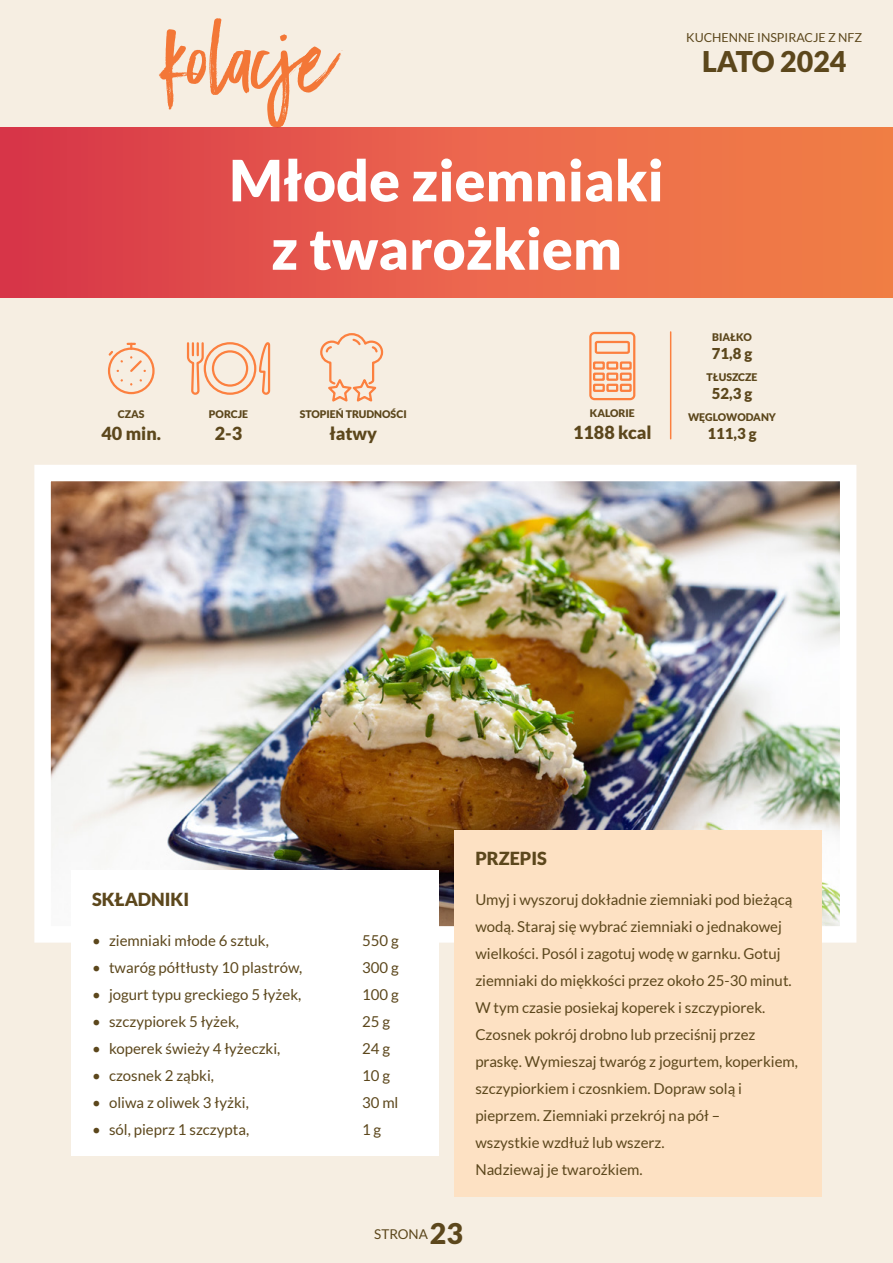
<style>
.page{position:relative;width:893px;height:1263px;background:#f6eee2}
.page>*{position:absolute;margin:0;border:0;box-sizing:border-box;transform-origin:0 0}
.H1_TYTUŁ_JEDZONKA{font:900 57px/68.4px "Lato";color:#fff;text-align:center}
.t1{font:900 28.5px "Lato";color:#5c471c}
.H2_INFO{font:900 18px "Lato";color:#5c471c}
.SKŁADNIKI___PRZEPIS__p{font:900 18px "Lato";color:#5c471c}
.Tekst_PRZEPIS__p{font:15px/27px "Lato";color:#5c471c}
.H2_INFO-2{font:900 15px "Lato";color:#5c471c}
.t2{font:13.5px "Lato";color:#5c471c}
.t3{font:12.45px "Lato";color:#5c471c}
.H2_INFO-3{font:900 10.5px "Lato";color:#5c471c}
.s1{font-weight:900;font-size:28.5px}
</style>
<div class="page">
<img style="left:51px;top:482px;width:788px;height:444px">
<div style="left:34px;top:465px;width:822px;height:478px;border:16px solid #fff"></div>
<div style="left:108px;top:347px;width:47px;height:47px;border:2px solid #fc803f;border-radius:50%"></div>
<svg style="left:107px;top:342px;width:39px;height:43px"></svg>
<svg style="left:186px;top:342px;width:85px;height:53px"></svg>
<svg style="left:320px;top:333px;width:64px;height:69px"></svg>
<div style="left:589px;top:332px;width:46px;height:68px;border:2px solid #fc803f;border-radius:4px"></div>
<div style="left:595px;top:341px;width:35px;height:13px;border:2px solid #fc803f"></div>
<svg style="left:593px;top:360px;width:40px;height:33px"></svg>
<hr style="left:670px;top:332px;width:1px;height:107px;background:#fc803f">
<div style="left:71px;top:870px;width:368px;height:286px;background:#fff"></div>
<div style="left:454px;top:830px;width:368px;height:366px;background:#fde1c3"></div>
<div style="left:0;top:128px;width:893px;height:169px;background:linear-gradient(to right,#da394c,#f58549)"></div>
<svg style="left:159px;top:18px;width:183px;height:109px"></svg>
<p class="t3" style="left:686px;top:31px;width:178px">KUCHENNE INSPIRACJE Z NFZ</p>
<p class="H2_INFO-3" style="left:118px;top:408px;width:28px">CZAS</p>
<p class="H2_INFO" style="left:101px;top:423px;width:61px">40 min.</p>
<h2 class="t1" style="left:702px;top:45px;width:146px">LATO 2024</h2>
<h1 class="H1_TYTUŁ_JEDZONKA" style="left:229px;top:145px;width:436px">Młode ziemniaki z twarożkiem</h1>
<p class="H2_INFO-3" style="left:209px;top:408px;width:41px">PORCJE</p>
<p class="H2_INFO" style="left:215px;top:423px;width:29px">2-3</p>
<p class="H2_INFO-3" style="left:300px;top:408px;width:108px">STOPIEŃ TRUDNOŚCI</p>
<p class="H2_INFO" style="left:329px;top:423px;width:49px">łatwy</p>
<p class="H2_INFO-3" style="left:590px;top:407px;width:46px">KALORIE</p>
<p class="H2_INFO" style="left:573px;top:422px;width:80px">1188 kcal</p>
<p class="H2_INFO-3" style="left:712px;top:330px;width:41px">BIAŁKO</p>
<p class="H2_INFO-2" style="left:712px;top:344px;width:42px">71,8 g</p>
<p class="H2_INFO-3" style="left:707px;top:371px;width:52px">TŁUSZCZE</p>
<p class="H2_INFO-2" style="left:712px;top:385px;width:42px">52,3 g</p>
<p class="H2_INFO-3" style="left:688px;top:411px;width:89px">WĘGLOWODANY</p>
<p class="H2_INFO-2" style="left:707px;top:424px;width:51px">111,3 g</p>
<p class="SKŁADNIKI___PRZEPIS__p" style="left:92px;top:889px;width:99px">SKŁADNIKI</p>
<p class="Tekst_PRZEPIS__p" style="left:92px;top:927px;width:178px">• ziemniaki młode 6 sztuk,</p>
<p class="Tekst_PRZEPIS__p" style="left:362px;top:927px;width:38px">550 g</p>
<p class="Tekst_PRZEPIS__p" style="left:92px;top:954px;width:212px">• twaróg półtłusty 10 plastrów,</p>
<p class="Tekst_PRZEPIS__p" style="left:362px;top:954px;width:38px">300 g</p>
<p class="Tekst_PRZEPIS__p" style="left:92px;top:981px;width:211px">• jogurt typu greckiego 5 łyżek,</p>
<p class="Tekst_PRZEPIS__p" style="left:362px;top:981px;width:38px">100 g</p>
<p class="Tekst_PRZEPIS__p" style="left:92px;top:1008px;width:149px">• szczypiorek 5 łyżek,</p>
<p class="Tekst_PRZEPIS__p" style="left:362px;top:1008px;width:29px">25 g</p>
<p class="Tekst_PRZEPIS__p" style="left:92px;top:1035px;width:190px">• koperek świeży 4 łyżeczki,</p>
<p class="Tekst_PRZEPIS__p" style="left:362px;top:1035px;width:29px">24 g</p>
<p class="Tekst_PRZEPIS__p" style="left:92px;top:1062px;width:124px">• czosnek 2 ząbki,</p>
<p class="Tekst_PRZEPIS__p" style="left:362px;top:1062px;width:29px">10 g</p>
<p class="Tekst_PRZEPIS__p" style="left:92px;top:1089px;width:158px">• oliwa z oliwek 3 łyżki,</p>
<p class="Tekst_PRZEPIS__p" style="left:362px;top:1089px;width:38px">30 ml</p>
<p class="Tekst_PRZEPIS__p" style="left:92px;top:1116px;width:159px">• sól, pieprz 1 szczypta,</p>
<p class="Tekst_PRZEPIS__p" style="left:362px;top:1116px;width:21px">1 g</p>
<p class="SKŁADNIKI___PRZEPIS__p" style="left:475px;top:848px;width:73px">PRZEPIS</p>
<p class="Tekst_PRZEPIS__p" style="left:475px;top:886px;width:324px">Umyj i wyszoruj dokładnie ziemniaki pod bieżącą wodą. Staraj się wybrać ziemniaki o jednakowej wielkości. Posól i zagotuj wodę w garnku. Gotuj ziemniaki do miękkości przez około 25-30 minut.<br>W tym czasie posiekaj koperek i szczypiorek.<br>Czosnek pokrój drobno lub przeciśnij przez praskę. Wymieszaj twaróg z jogurtem, koperkiem, szczypiorkiem i czosnkiem. Dopraw solą i pieprzem. Ziemniaki przekrój na pół –<br>wszystkie wzdłuż lub wszerz.<br>Nadziewaj je twarożkiem.</p>
<p class="t2" style="left:374px;top:1226px;width:90px">STRONA<span class="s1">23</span></p>
</div>
